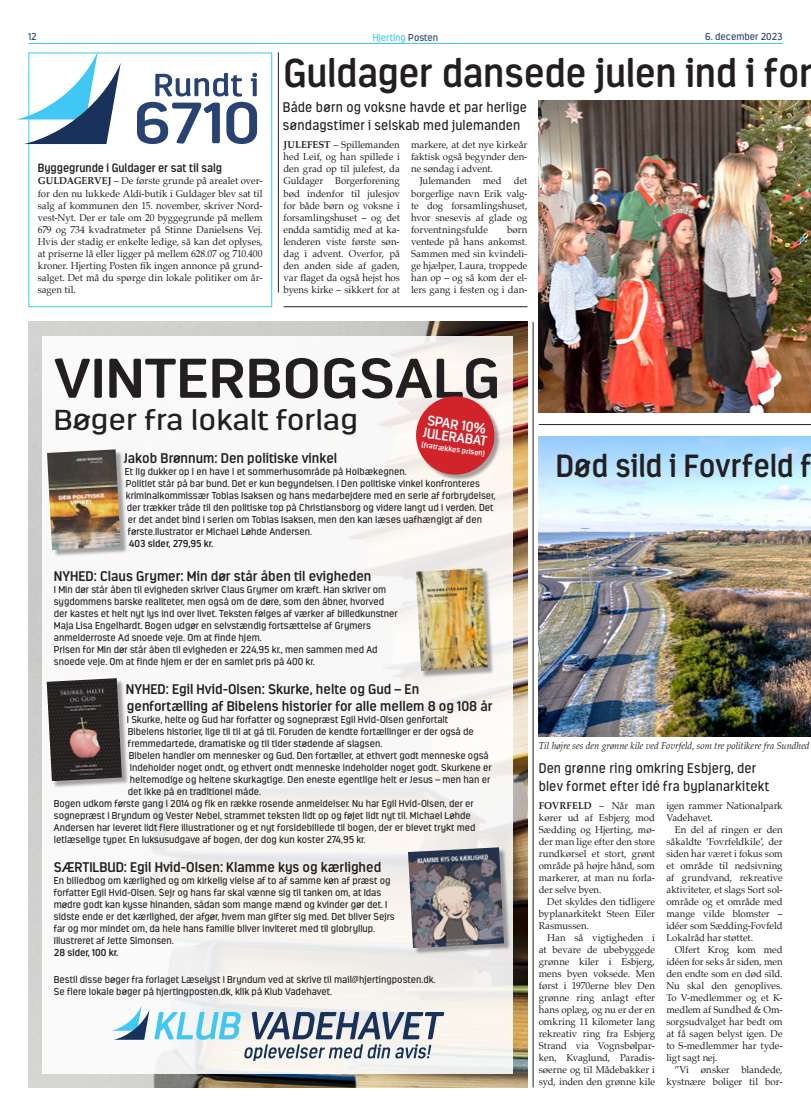
<style>
.page{position:relative;width:811px;height:1120px;background:#fff}
.page>*{position:absolute;margin:0;border:0;box-sizing:border-box;transform-origin:0 0}
.t1{font:600 55.8px "Estandar Rounded";color:#231f20;scale:1.14 1}
.Overskrift_1{font:600 40px "Estandar Rounded";letter-spacing:-.01em;color:#231f20}
.Overskriftsstof{font:600 32px "Estandar Rounded";color:#231f20}
.t2{font:28.8px "Estandar Rounded";color:#231f20;scale:1.16 1}
.t3{font:600 14px/16.8px "Estandar Rounded";color:#231f20}
.Underrubrik{font:14px/18px "Estandar Rounded";letter-spacing:.015em;color:#231f20;scale:.96 1}
.t4{font:600 14px/12.5px "Estandar Rounded";color:#fff}
.Mellemrubrik{font:600 12px "Estandar Rounded";letter-spacing:-.005em;color:#231f20;scale:.96 1}
.t5{font:10px/12px "Estandar Rounded";color:#231f20}
.Brødtekst{font:10px/12px "Palatino";letter-spacing:-.005em;color:#231f20;text-align:justify;scale:.96 1}
.Afsnit_efter_mellemrubrik{font:10px/12px "Palatino";letter-spacing:-.005em;color:#231f20;text-align:justify;scale:.96 1}
.Billedtekst{font:italic 10px "Palatino";letter-spacing:-.005em;color:#231f20;scale:.94 1}
.t6{font:10px "Estandar Rounded";color:#284271}
.t7{font:10px "Estandar Rounded";color:#40c7f4}
.t8{font:600 7.8px "Estandar Rounded";color:#fff}
.s1{color:#284271}
.s2{font-weight:700}
.s3{font-weight:600}
</style>
<div class="page">
<hr style="left:28px;top:43px;width:754px;height:1px;background:#40c7f4">
<img style="left:28px;top:322px;width:499px;height:765px">
<div style="left:43px;top:336px;width:470px;height:737px;background:linear-gradient(to right,#fafafa,#f5f3ef)"></div>
<svg style="left:111px;top:1005px;width:333px;height:56px"></svg>
<div style="left:409px;top:848px;width:102px;height:107px;background:#231f20;opacity:.4"></div>
<img style="left:408px;top:847px;width:96px;height:101px">
<div style="left:417px;top:569px;width:77px;height:109px;background:#231f20;opacity:.4"></div>
<img style="left:416px;top:568px;width:71px;height:103px">
<div style="left:48px;top:679px;width:81px;height:109px;background:#231f20;opacity:.4"></div>
<img style="left:47px;top:678px;width:75px;height:103px">
<div style="left:48px;top:451px;width:79px;height:106px;background:#231f20;opacity:.4"></div>
<img style="left:47px;top:449px;width:74px;height:101px">
<div style="left:417px;top:397px;width:84px;height:84px;background:#231f20;opacity:.4"></div>
<svg style="left:413px;top:394px;width:84px;height:83px"></svg>
<div style="left:28px;top:52px;width:244px;height:255px;border:1px solid #40c7f4"></div>
<svg style="left:137px;top:73px;width:120px;height:71px"></svg>
<svg style="left:16px;top:51px;width:105px;height:93px"></svg>
<img style="left:539px;top:100px;width:272px;height:312px">
<img style="left:539px;top:436px;width:272px;height:300px">
<hr style="left:278px;top:52px;width:1px;height:240px;background:#231f20">
<hr style="left:283px;top:306px;width:244px;height:1px;background:#231f20">
<hr style="left:532px;top:322px;width:1px;height:765px;background:#231f20">
<hr style="left:539px;top:424px;width:272px;height:1px;background:#231f20">
<p class="t6" style="left:28px;top:31px;width:10px">12</p>
<p class="t7" style="left:373px;top:31px;width:67px">Hjerting <span class="s1">Posten</span></p>
<p class="t6" style="left:705px;top:31px;width:79px">6. december 2023</p>
<p class="Overskrift_1" style="left:283px;top:50px;width:530px">Guldager dansede julen ind i for</p>
<p class="Mellemrubrik" style="left:38px;top:161px;width:193px">Byggegrunde i Guldager er sat til salg</p>
<p class="Afsnit_efter_mellemrubrik" style="left:38px;top:175px;width:236px"><span class="s2">GULDAGERVEJ</span> – De første grunde på arealet over&shy;for den nu lukkede Aldi-butik i Guldager blev sat til salg af kommunen den 15. november, skriver Nord&shy;vest-Nyt. Der er tale om 20 byggegrunde på mellem 679 og 734 kvadratmeter på Stinne Danielsens Vej.<br>Hvis der stadig er enkelte ledige, så kan det oplyses, at priserne lå eller ligger på mellem 628.07 og 710.400 kroner. Hjerting Posten fik ingen annonce på grund&shy;salget. Det må du spørge din lokale politiker om år&shy;sagen til.</p>
<p class="Underrubrik" style="left:283px;top:99px;width:256px">Både børn og voksne havde et par herlige søndagstimer i selskab med julemanden</p>
<p class="Afsnit_efter_mellemrubrik" style="left:283px;top:139px;width:123px"><span class="s2">JULEFEST</span> – Spillemanden hed Leif, og han spillede i den grad op til julefest, da Guldager Borgerforening bød indenfor til julesjov for både børn og voksne i forsamlingshuset – og det endda samtidig med at ka&shy;lenderen viste første søn&shy;dag i advent. Overfor, på den anden side af gaden, var flaget da også hejst hos byens kirke – sikkert for at</p>
<p class="Afsnit_efter_mellemrubrik" style="left:411px;top:139px;width:123px">markere, at det nye kirkeår faktisk også begynder den&shy;ne søndag i advent.</p>
<p class="Brødtekst" style="left:411px;top:175px;width:123px;text-indent:9px">Julemanden med det borgerlige navn Erik valg&shy;te dog forsamlingshuset, hvor snesevis af glade og forventningsfulde</p>
<p class="Brødtekst" style="left:411px;top:223px;width:123px;text-indent:96px">børn ventede på hans ankomst.<br>Sammen med sin kvindeli&shy;ge hjælper, Laura, troppede han op – og så kom der el&shy;lers gang i festen og i dan-</p>
<p class="t1" style="left:54px;top:345px;width:393px">VINTERBOGSALG</p>
<p class="t2" style="left:54px;top:403px;width:264px">Bøger fra lokalt forlag</p>
<p class="t3" style="left:124px;top:450px;width:215px">Jakob Brønnum: Den politiske vinkel</p>
<p class="t5" style="left:125px;top:466px;width:372px">Et lig dukker op i en have i et sommerhusområde på Holbækegnen.<br>Politiet står på bar bund. Det er kun begyndelsen. I Den politiske vinkel konfronteres kriminalkommissær Tobias Isaksen og hans medarbejdere med en serie af forbrydelser, der trækker tråde til den politiske top på Christiansborg og videre langt ud i verden. Det er det andet bind i serien om Tobias Isaksen, men den kan læses uafhængigt af den første.Ilustrator er Michael Løhde Andersen.<br><span class="s3">403 sider, 279,95 kr.</span></p>
<p class="t3" style="left:54px;top:568px;width:319px">NYHED: Claus Grymer: Min dør står åben til evigheden</p>
<p class="t5" style="left:54px;top:583px;width:345px">I Min dør står åben til evigheden skriver Claus Grymer om kræft. Han skriver om sygdommens barske realiteter, men også om de døre, som den åbner, hvorved der kastes et helt nyt lys ind over livet. Teksten følges af værker af billedkunstner Maja Lisa Engelhardt. Bogen udgør en selvstændig fortsættelse af Grymers anmelderroste Ad snoede veje. Om at finde hjem.<br>Prisen for Min dør står åben til evigheden er 224,95 kr., men sammen med Ad snoede veje. Om at finde hjem er der en samlet pris på 400 kr.</p>
<p class="t3" style="left:126px;top:680px;width:368px">NYHED: Egil Hvid-Olsen: Skurke, helte og Gud – En genfortælling af Bibelens historier for alle mellem 8 og 108 år</p>
<p class="t5" style="left:127px;top:713px;width:323px">I Skurke, helte og Gud har forfatter og sognepræst Egil Hvid-Olsen genfortalt</p>
<p class="t5" style="left:128px;top:725px;width:347px">Bibelens historier, lige til til at gå til. Foruden de kendte fortællinger er der også de</p>
<p class="t5" style="left:128px;top:737px;width:256px">fremmedartede, dramatiske og til tider stødende af slagsen.</p>
<p class="t5" style="left:129px;top:749px;width:361px">Bibelen handler om mennesker og Gud. Den fortæller, at ethvert godt menneske også</p>
<p class="t5" style="left:130px;top:761px;width:363px">indeholder noget ondt, og ethvert ondt menneske indeholder noget godt. Skurkene er</p>
<p class="t5" style="left:130px;top:773px;width:362px">heltemodige og heltene skurkagtige. Den eneste egentlige helt er Jesus – men han er</p>
<p class="t5" style="left:128px;top:785px;width:135px">det ikke på en traditionel måde.</p>
<p class="t5" style="left:54px;top:797px;width:421px">Bogen udkom første gang i 2014 og fik en række rosende anmeldelser. Nu har Egil Hvid-Olsen, der er</p>
<p class="t5" style="left:54px;top:809px;width:418px">sognepræst i Bryndum og Vester Nebel, strammet teksten lidt op og føjet lidt nyt til. Michael Løhde</p>
<p class="t5" style="left:54px;top:821px;width:423px">Andersen har leveret lidt flere illustrationer og et nyt forsidebillede til bogen, der er blevet trykt med</p>
<p class="t5" style="left:54px;top:833px;width:313px">letlæselige typer. En luksusudgave af bogen, der dog kun koster 274,95 kr.</p>
<p class="t3" style="left:54px;top:858px;width:329px">SÆRTILBUD: Egil Hvid-Olsen: Klamme kys og kærlighed</p>
<p class="t5" style="left:54px;top:874px;width:342px">En billedbog om kærlighed og om kirkelig vielse af to af samme køn af præst og forfatter Egil Hvid-Olsen. Sejr og hans far skal vænne sig til tanken om, at Idas mødre godt kan kysse hinanden, sådan som mange mænd og kvinder gør det. I sidste ende er det kærlighed, der afgør, hvem man gifter sig med. Det bliver Sejrs far og mor mindet om, da hele hans familie bliver inviteret med til globryllup.<br>Illustreret af Jette Simonsen.<br><span class="s3">28 sider, 100 kr.</span></p>
<p class="t5" style="left:54px;top:973px;width:383px">Bestil disse bøger fra forlaget Læselyst i Bryndum ved at skrive til mail@hjertingposten.dk.<br>Se flere lokale bøger på hjertingposten.dk, klik på Klub Vadehavet.</p>
<p class="t4" style="left:426px;top:414px;width:66px;rotate:8deg">SPAR 10%<br>JULERABAT</p>
<p class="t8" style="left:422px;top:440px;width:66px;rotate:8deg">(fratrækkes prisen)</p>
<p class="Overskriftsstof" style="left:556px;top:447px;width:257px">Død sild i Fovrfeld f</p>
<p class="Billedtekst" style="left:539px;top:737px;width:290px">Til højre ses den grønne kile ved Fovrfeld, som tre politikere fra Sundhed</p>
<p class="Underrubrik" style="left:539px;top:759px;width:242px">Den grønne ring omkring Esbjerg, der blev formet efter idé fra byplanarkitekt</p>
<p class="Afsnit_efter_mellemrubrik" style="left:539px;top:799px;width:123px"><span class="s2">FOVRFELD</span> – Når man kører ud af Esbjerg mod Sædding og Hjerting, mø&shy;der man lige efter den store rundkørsel et stort, grønt område på højre hånd, som markerer, at man nu forla&shy;der selve byen.</p>
<p class="Brødtekst" style="left:539px;top:895px;width:123px;text-indent:9px">Det skyldes den tidligere byplanarkitekt Steen Eiler Rasmussen.</p>
<p class="Brødtekst" style="left:539px;top:931px;width:123px;text-indent:9px">Han så vigtigheden i at bevare de ubebyggede grønne kiler i Esbjerg, mens byen voksede. Men først i 1970erne blev Den grønne ring anlagt efter hans oplæg, og nu er der en omkring 11 kilometer lang rekreativ ring fra Esbjerg Strand via Vognsbølpar&shy;ken, Kvaglund, Paradis&shy;søerne og til Mådebakker i syd, inden den grønne kile</p>
<p class="Brødtekst" style="left:666px;top:799px;width:123px">igen rammer Nationalpark<br>Vadehavet.</p>
<p class="Brødtekst" style="left:666px;top:823px;width:123px;text-indent:9px">En del af ringen er den såkaldte ’Fovrfeldkile’, der siden har været i fokus som et område til nedsivning af grundvand, rekreative aktiviteter, et slags Sort sol&shy;område og et område med mange vilde blomster – idéer som Sædding-Fovfeld Lokalråd har støttet.</p>
<p class="Brødtekst" style="left:666px;top:943px;width:123px;text-indent:9px">Olfert Krog kom med idéen for seks år siden, men den endte som en død sild.<br>Nu skal den genoplives.<br>To V-medlemmer og et K&shy;medlem af Sundhed &amp; Om&shy;sorgsudvalget har bedt om at få sagen belyst igen. De to S-medlemmer har tyde&shy;ligt sagt nej.</p>
<p class="Brødtekst" style="left:666px;top:1063px;width:123px;text-align:right">”Vi ønsker blandede, kystnære boliger til bor-</p>
</div>
